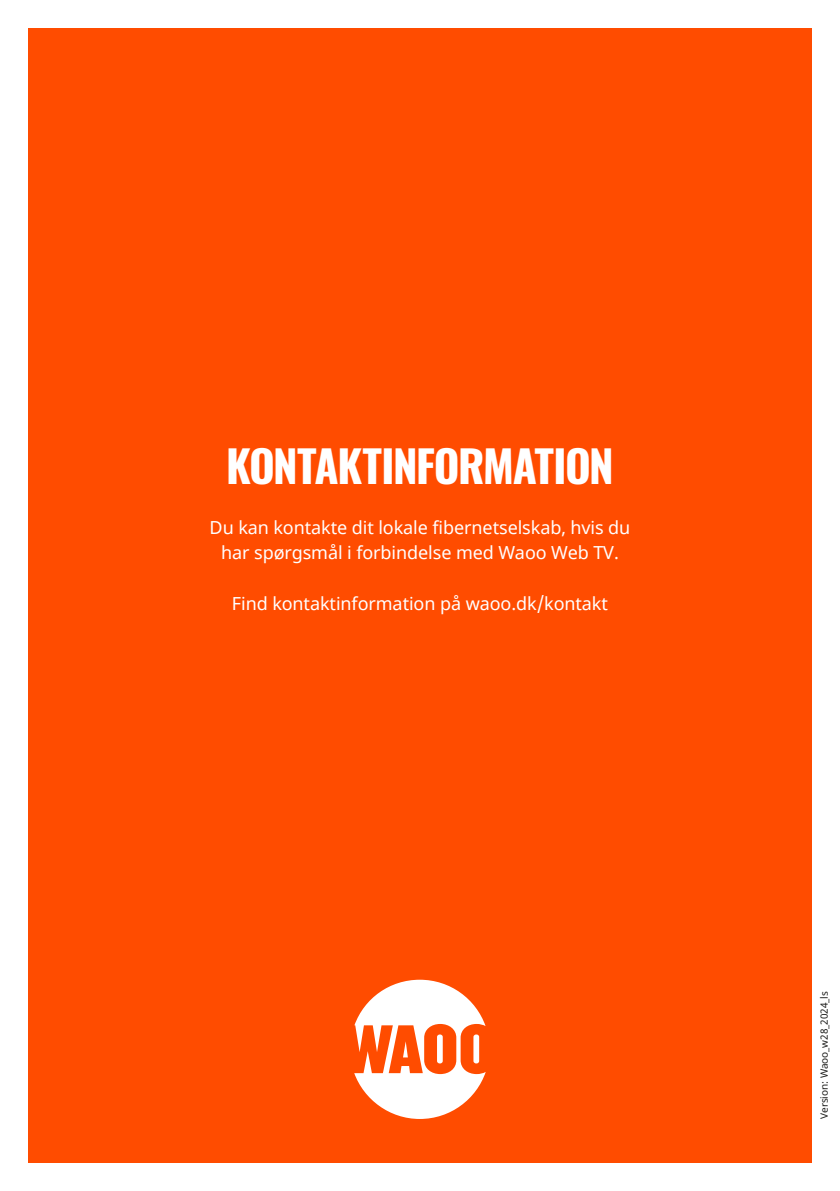
<style>
.page{position:relative;width:840px;height:1191px;background:#fff}
.page>*{position:absolute;margin:0;border:0;box-sizing:border-box;transform-origin:0 0}
.t1{font:700 44px "Waoo";letter-spacing:-.015em;color:#fff}
.t2{font:18px/25.2px "Noto Sans";letter-spacing:-.005em;color:#fff;text-align:center}
.t3{font:10px "Noto Sans";letter-spacing:-.005em;color:#1d1d1b}
</style>
<div class="page">
<div style="left:28px;top:28px;width:783px;height:1134px;background:#ff4c00"></div>
<svg style="left:354px;top:979px;width:131px;height:140px"></svg>
<h1 class="t1" style="left:226px;top:428px;width:388px">KONTAKTINFORMATION</h1>
<p class="t2" style="left:209px;top:516px;width:422px">Du kan kontakte dit lokale fibernetselskab, hvis du har spørgsmål i forbindelse med Waoo Web TV.</p>
<p class="t2" style="left:232px;top:591px;width:377px">Find kontaktinformation på waoo.dk/kontakt</p>
<p class="t3" style="left:817px;top:1118px;width:129px;rotate:-90deg">Version: Waoo_w28_2024_ls</p>
</div>
